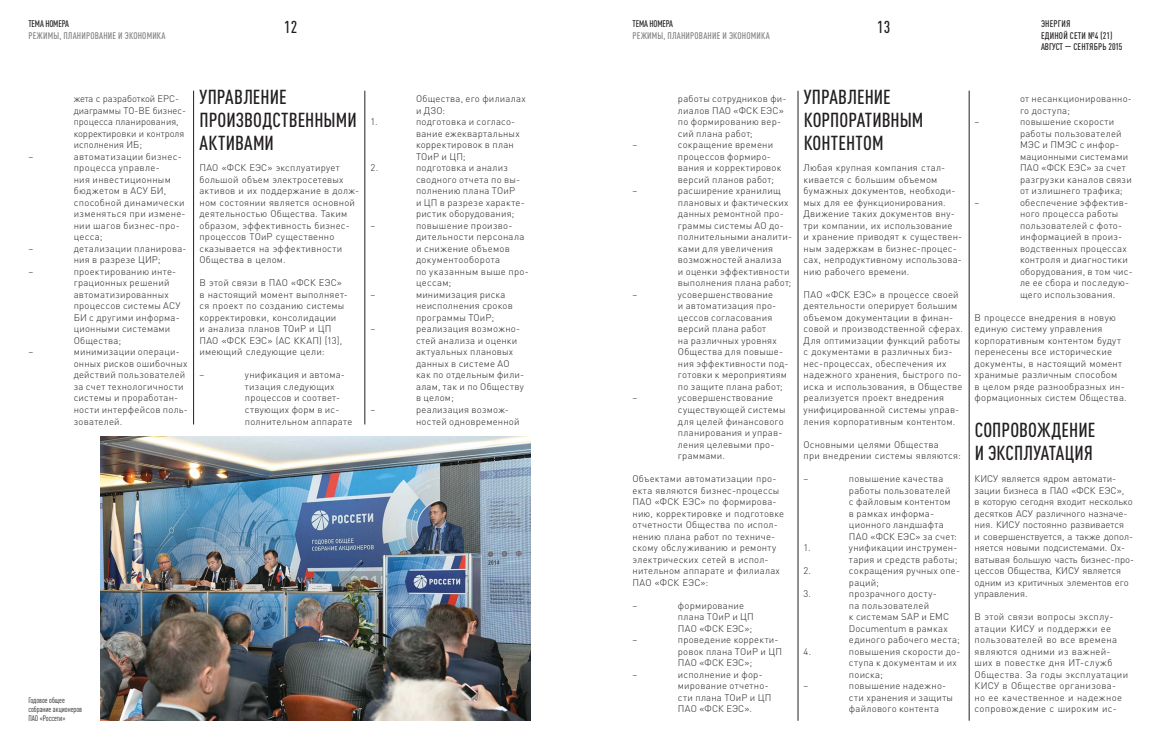
<style>
.page{position:relative;width:1163px;height:752px;background:#fff}
.page>*{position:absolute;margin:0;border:0;box-sizing:border-box;transform-origin:0 0}
.t1{font:500 condensed 20px/23px "DIN Pro";color:#231f20}
.t2{font:500 condensed 17px "DIN Pro";color:#231f20}
.t3{font:300 9.5px/11.5px "DIN Pro";letter-spacing:.02em;color:#231f20}
.t4{font:300 9.5px/11.5px "DIN Pro";color:#231f20}
.t5{font:500 condensed 9.5px "DIN Pro";letter-spacing:.02em;color:#808285}
.t6{font:500 condensed 9.5px/11.5px "DIN Pro";letter-spacing:.02em;color:#231f20}
.t7{font:500 condensed 9.5px "DIN Pro";letter-spacing:-.01em;color:#231f20;scale:.95 1}
.t8{font:condensed 8px/9px "DIN Pro";color:#231f20}
</style>
<div class="page">
<hr style="left:797px;top:91px;width:1px;height:629px;background:#231f20">
<hr style="left:968px;top:91px;width:1px;height:629px;background:#231f20">
<hr style="left:193px;top:91px;width:1px;height:333px;background:#231f20">
<hr style="left:364px;top:91px;width:1px;height:333px;background:#231f20">
<img style="left:101px;top:436px;width:429px;height:284px">
<p class="t7" style="left:28px;top:20px;width:44px">ТЕМА НОМЕРА</p>
<p class="t5" style="left:28px;top:32px;width:139px">РЕЖИМЫ, ПЛАНИРОВАНИЕ И ЭКОНОМИКА</p>
<h2 class="t2" style="left:284px;top:21px;width:15px">12</h2>
<h2 class="t2" style="left:876px;top:21px;width:15px">13</h2>
<p class="t6" style="left:1040px;top:19px;width:83px">ЭНЕРГИЯ<br>ЕДИНОЙ СЕТИ №4 (21)<br>АВГУСТ — СЕНТЯБРЬ 2015</p>
<p class="t7" style="left:632px;top:20px;width:44px">ТЕМА НОМЕРА</p>
<p class="t5" style="left:632px;top:32px;width:139px">РЕЖИМЫ, ПЛАНИРОВАНИЕ И ЭКОНОМИКА</p>
<p class="t4" style="left:74px;top:92px;width:114px">жета с разработкой EPC&shy;диаграммы TO-BE бизнес&shy;процесса планирования, корректировки и контроля исполнения ИБ;</p>
<p class="t3" style="left:28px;top:150px;width:6px">–</p>
<p class="t3" style="left:74px;top:150px;width:113px">автоматизации бизнес&shy;процесса управле-<br>ния инвестиционным бюджетом в АСУ БИ, способной динамически изменяться при измене&shy;нии шагов бизнес-про&shy;цесса;</p>
<p class="t3" style="left:28px;top:242px;width:6px">–</p>
<p class="t3" style="left:74px;top:242px;width:114px">детализации планирова&shy;ния в разрезе ЦИР;</p>
<p class="t3" style="left:28px;top:265px;width:6px">–</p>
<p class="t3" style="left:74px;top:265px;width:108px">проектированию инте&shy;грационных решений автоматизированных процессов системы АСУ<br>БИ с другими информа&shy;ционными системами<br>Общества;</p>
<p class="t3" style="left:28px;top:345px;width:6px">–</p>
<p class="t3" style="left:74px;top:345px;width:116px">минимизации операци&shy;онных рисков ошибочных действий пользователей за счет технологичности системы и проработан&shy;ности интерфейсов поль&shy;зователей.</p>
<h1 class="t1" style="left:199px;top:88px;width:159px">УПРАВЛЕНИЕ<br>ПРОИЗВОДСТВЕННЫМИ<br>АКТИВАМИ</h1>
<p class="t3" style="left:199px;top:161px;width:161px">ПАО «ФСК ЕЭС» эксплуатирует большой объем электросетевых активов и их поддержание в долж&shy;ном состоянии является основной деятельностью Общества. Таким образом, эффективность бизнес&shy;процессов ТОиР существенно сказывается на эффективности<br>Общества в целом.</p>
<p class="t3" style="left:199px;top:276px;width:150px">В этой связи в ПАО «ФСК ЕЭС» в настоящий момент выполняет&shy;ся проект по созданию системы корректировки, консолидации<br>и анализа планов ТОиР и ЦП<br>ПАО «ФСК ЕЭС» (АС ККАП) [13], имеющий следующие цели:</p>
<p class="t3" style="left:199px;top:368px;width:6px">–</p>
<p class="t3" style="left:245px;top:368px;width:109px">унификация и автома&shy;тизация следующих процессов и соответ&shy;ствующих форм в ис&shy;полнительном аппарате</p>
<p class="t3" style="left:416px;top:92px;width:111px">Общества, его филиалах и ДЗО:</p>
<p class="t3" style="left:370px;top:115px;width:9px">1.</p>
<p class="t3" style="left:416px;top:115px;width:105px">подготовка и согласо&shy;вание ежеквартальных корректировок в план<br>ТОиР и ЦП;</p>
<p class="t3" style="left:370px;top:161px;width:9px">2.</p>
<p class="t3" style="left:416px;top:161px;width:110px">подготовка и анализ сводного отчета по вы&shy;полнению плана ТОиР<br>и ЦП в разрезе характе&shy;ристик оборудования;</p>
<p class="t3" style="left:370px;top:219px;width:6px">–</p>
<p class="t3" style="left:416px;top:219px;width:114px">повышение произво&shy;дительности персонала и снижение объемов документооборота<br>по указанным выше про&shy;цессам;</p>
<p class="t3" style="left:370px;top:288px;width:6px">–</p>
<p class="t3" style="left:416px;top:288px;width:98px">минимизация риска неисполнения сроков программы ТОиР;</p>
<p class="t3" style="left:370px;top:322px;width:6px">–</p>
<p class="t3" style="left:416px;top:322px;width:110px">реализация возможно&shy;стей анализа и оценки актуальных плановых данных в системе АО как по отдельным фили&shy;алам, так и по Обществу в целом;</p>
<p class="t3" style="left:370px;top:403px;width:6px">–</p>
<p class="t3" style="left:416px;top:403px;width:105px">реализация возмож&shy;ностей одновременной</p>
<p class="t8" style="left:28px;top:696px;width:55px">Годовое общее собрание акционеров<br>ПАО « Россети»</p>
<p class="t3" style="left:677px;top:92px;width:110px">работы сотрудников фи&shy;лиалов ПАО «ФСК ЕЭС» по формированию вер&shy;сий плана работ;</p>
<p class="t3" style="left:632px;top:138px;width:6px">–</p>
<p class="t3" style="left:677px;top:138px;width:105px">сокращение времени процессов формиро&shy;вания и корректировок версий планов работ;</p>
<p class="t3" style="left:632px;top:184px;width:6px">–</p>
<p class="t3" style="left:677px;top:184px;width:116px">расширение хранилищ плановых и фактических данных ремонтной про&shy;граммы системы АО до&shy;полнительными аналити&shy;ками для увеличения возможностей анализа<br>и оценки эффективности выполнения плана работ;</p>
<p class="t3" style="left:632px;top:288px;width:6px">–</p>
<p class="t3" style="left:677px;top:288px;width:112px">усовершенствование<br>и автоматизация про&shy;цессов согласования версий плана работ<br>на различных уровнях<br>Общества для повыше&shy;ния эффективности под&shy;готовки к мероприятиям по защите плана работ;</p>
<p class="t3" style="left:632px;top:391px;width:6px">–</p>
<p class="t3" style="left:677px;top:391px;width:109px">усовершенствование существующей системы для целей финансового планирования и управ&shy;ления целевыми про&shy;граммами.</p>
<p class="t3" style="left:632px;top:472px;width:153px">Объектами автоматизации про&shy;екта являются бизнес-процессы<br>ПАО «ФСК ЕЭС» по формирова&shy;нию, корректировке и подготовке отчетности Общества по испол&shy;нению плана работ по техниче&shy;скому обслуживанию и ремонту электрических сетей в испол&shy;нительном аппарате и филиалах<br>ПАО «ФСК ЕЭС»:</p>
<p class="t3" style="left:677px;top:598px;width:77px">формирование плана ТОиР и ЦП<br>ПАО «ФСК ЕЭС»;</p>
<p class="t3" style="left:632px;top:633px;width:6px">–</p>
<p class="t3" style="left:677px;top:633px;width:105px">проведение корректи&shy;ровок плана ТОиР и ЦП<br>ПАО «ФСК ЕЭС»; исполнение и фор&shy;мирование отчетно&shy;сти плана ТОиР и ЦП<br>ПАО «ФСК ЕЭС».</p>
<h1 class="t1" style="left:803px;top:88px;width:121px">УПРАВЛЕНИЕ<br>КОРПОРАТИВНЫМ<br>КОНТЕНТОМ</h1>
<p class="t3" style="left:803px;top:161px;width:160px">Любая крупная компания стал&shy;кивается с большим объемом бумажных документов, необходи&shy;мых для ее функционирования.<br>Движение таких документов вну&shy;три компании, их использование<br>и хранение приводят к существен&shy;ным задержкам в бизнес-процес&shy;сах, непродуктивному использова&shy;нию рабочего времени.</p>
<p class="t3" style="left:803px;top:288px;width:161px">ПАО «ФСК ЕЭС» в процессе своей деятельности оперирует большим объемом документации в финан&shy;совой и производственной сферах.<br>Для оптимизации функций работы с документами в различных биз&shy;нес-процессах, обеспечения их надежного хранения, быстрого по&shy;иска и использования, в Обществе реализуется проект внедрения унифицированной системы управ&shy;ления корпоративным контентом.</p>
<p class="t3" style="left:803px;top:437px;width:159px">Основными целями Общества<br>при внедрении системы являются:</p>
<p class="t3" style="left:803px;top:472px;width:6px">–</p>
<p class="t3" style="left:848px;top:472px;width:109px">повышение качества работы пользователей с файловым контентом в рамках информа&shy;ционного ландшафта<br>ПАО «ФСК ЕЭС» за счет:</p>
<p class="t3" style="left:803px;top:541px;width:9px">1.</p>
<p class="t3" style="left:848px;top:541px;width:110px">унификации инструмен&shy;тария и средств работы;</p>
<p class="t3" style="left:803px;top:564px;width:9px">2.</p>
<p class="t3" style="left:848px;top:564px;width:113px">сокращения ручных опе&shy;раций;</p>
<p class="t3" style="left:803px;top:587px;width:9px">3.</p>
<p class="t3" style="left:848px;top:587px;width:112px">прозрачного досту-<br>па пользователей<br>к системам SAP и EMC<br>Documentum в рамках единого рабочего места;</p>
<p class="t3" style="left:803px;top:644px;width:9px">4.</p>
<p class="t3" style="left:848px;top:644px;width:113px">повышения скорости до&shy;ступа к документам и их поиска;</p>
<p class="t3" style="left:803px;top:679px;width:6px">–</p>
<p class="t3" style="left:848px;top:679px;width:106px">повышение надежно&shy;сти хранения и защиты файлового контента</p>
<p class="t3" style="left:1019px;top:92px;width:113px">от несанкционированно&shy;го доступа;</p>
<p class="t3" style="left:974px;top:115px;width:6px">–</p>
<p class="t3" style="left:1019px;top:115px;width:113px">повышение скорости работы пользователей<br>МЭС и ПМЭС с инфор&shy;мационными системами<br>ПАО «ФСК ЕЭС» за счет разгрузки каналов связи от излишнего трафика;</p>
<p class="t3" style="left:974px;top:196px;width:6px">–</p>
<p class="t3" style="left:1019px;top:196px;width:114px">обеспечение эффектив&shy;ного процесса работы пользователей с фото&shy;информацией в произ&shy;водственных процессах контроля и диагностики оборудования, в том чис&shy;ле ее сбора и последую&shy;щего использования.</p>
<p class="t3" style="left:974px;top:311px;width:153px">В процессе внедрения в новую единую систему управления корпоративным контентом будут перенесены все исторические документы, в настоящий момент хранимые различным способом<br>в целом ряде разнообразных ин&shy;формационных систем Общества.</p>
<h1 class="t1" style="left:974px;top:420px;width:122px">СОПРОВОЖДЕНИЕ<br>И ЭКСПЛУАТАЦИЯ</h1>
<p class="t4" style="left:974px;top:472px;width:161px">КИСУ является ядром автомати&shy;зации бизнеса в ПАО «ФСК ЕЭС»,<br>в которую сегодня входит несколько десятков АСУ различного назначе&shy;ния. КИСУ постоянно развивается<br>и совершенствуется, а также допол&shy;няется новыми подсистемами. Ох&shy;ватывая большую часть бизнес-про&shy;цессов Общества, КИСУ является одним из критичных элементов его управления.</p>
<p class="t3" style="left:974px;top:610px;width:155px">В этой связи вопросы эксплу&shy;атации КИСУ и поддержки ее пользователей во все времена являются одними из важней&shy;ших в повестке дня ИТ-служб<br>Общества. За годы эксплуатации<br>КИСУ в Обществе организова&shy;но ее качественное и надежное сопровождение с широким ис-</p>
</div>
